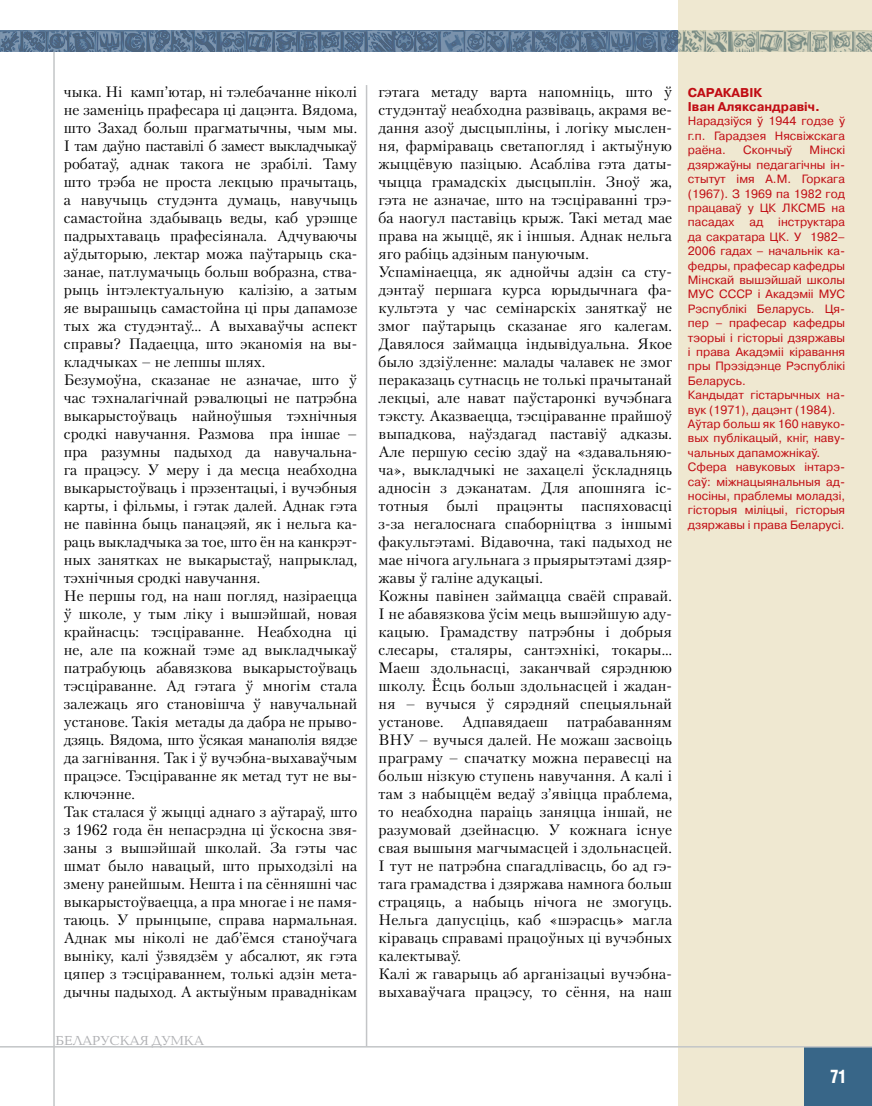
<style>
.page{position:relative;width:872px;height:1106px;background:#fff}
.page>*{position:absolute;margin:0;border:0;box-sizing:border-box;transform-origin:0 0}
.t1{font:700 18px "AG Letterica Cond L";color:#fff;scale:.9 1}
.t2{font:15px/18px "Petersburg C";letter-spacing:.005em;color:#000}
.t3{font:13.5px "Baltica C";color:#aeafb2}
.t4{font:700 12.75px/14.4px "Pragmatica C";color:#c10c13;text-align:center}
.t5{font:12px/14.4px "Pragmatica C";color:#c10c13;text-align:justify}
</style>
<div class="page">
<div style="left:678px;top:0;width:194px;height:1106px;background:#efe8d1"></div>
<hr style="left:53px;top:52px;width:2px;height:1054px;background:#c3c5c7">
<hr style="left:366px;top:85px;width:1px;height:961px;background:#c3c5c7">
<div style="left:804px;top:1047px;width:68px;height:59px;background:#386688"></div>
<svg style="left:0;top:31px;width:872px;height:21px;background:#6e8497"></svg>
<hr style="left:0;top:1046px;width:872px;height:1px;background:#c3c5c7">
<p class="t2" style="left:64px;top:82px;width:295px">чыка. Ні камп’ютар, ні тэлебачанне ніколі не заменіць прафесара ці дацэнта. Вядома, што Захад больш прагматычны, чым мы.<br>І там даўно паставілі б замест выкладчыкаў робатаў, аднак такога не зрабілі. Таму што трэба не проста лекцыю прачытаць, а навучыць студэнта думаць, навучыць самастойна здабываць веды, каб урэшце падрыхтаваць прафесіянала. Адчуваючы аўдыторыю, лектар можа паўтарыць ска&shy;занае, патлумачыць больш вобразна, ства&shy;рыць інтэлектуальную калізію, а затым яе вырашыць самастойна ці пры дапамозе тых жа студэнтаў… А выхаваўчы аспект справы? Падаецца, што эканомія на вы&shy;кладчыках – не лепшы шлях.<br>Безумоўна, сказанае не азначае, што ў час тэхналагічнай рэвалюцыі не патрэбна выкарыстоўваць найноўшыя тэхнічныя сродкі навучання. Размова пра іншае – пра разумны падыход да навучальна&shy;га працэсу. У меру і да месца неабходна выкарыстоўваць і прэзентацыі, і вучэбныя карты, і фільмы, і гэтак далей. Аднак гэта не павінна быць панацэяй, як і нельга ка&shy;раць выкладчыка за тое, што ён на канкрэт&shy;ных занятках не выкарыстаў, напрыклад, тэхнічныя сродкі навучання.<br>Не першы год, на наш погляд, назіраецца ў школе, у тым ліку і вышэйшай, новая крайнасць: тэсціраванне. Неабходна ці не, але па кожнай тэме ад выкладчыкаў патрабуюць абавязкова выкарыстоўваць тэсціраванне. Ад гэтага ў многім стала залежаць яго становішча ў навучальнай установе. Такія метады да дабра не прыво&shy;дзяць. Вядома, што ўсякая манаполія вядзе да загнівання. Так і ў вучэбна-выхаваўчым працэсе. Тэсціраванне як метад тут не вы&shy;ключэнне.<br>Так сталася ў жыцці аднаго з аўтараў, што з 1962 года ён непасрэдна ці ўскосна звя&shy;заны з вышэйшай школай. За гэты час шмат было навацый, што прыходзілі на змену ранейшым. Нешта і па сённяшні час выкарыстоўваецца, а пра многае і не памя&shy;таюць. У прынцыпе, справа нармальная.<br>Аднак мы ніколі не даб’ёмся станоўчага выніку, калі ўзвядзём у абсалют, як гэта цяпер з тэсціраваннем, толькі адзін мета&shy;дычны падыход. А актыўным праваднікам</p>
<p class="t2" style="left:378px;top:82px;width:295px">гэтага метаду варта напомніць, што ў студэнтаў неабходна развіваць, акрамя ве&shy;дання азоў дысцыпліны, і логіку мыслен&shy;ня, фарміраваць светапогляд і актыўную жыццёвую пазіцыю. Асабліва гэта даты&shy;чыцца грамадскіх дысцыплін. Зноў жа, гэта не азначае, што на тэсціраванні трэ&shy;ба наогул паставіць крыж. Такі метад мае права на жыццё, як і іншыя. Аднак нельга яго рабіць адзіным пануючым.<br>Успамінаецца, як аднойчы адзін са сту&shy;дэнтаў першага курса юрыдычнага фа&shy;культэта у час семінарскіх заняткаў не змог паўтарыць сказанае яго калегам.<br>Давялося займацца індывідуальна. Якое было здзіўленне: малады чалавек не змог пераказаць сутнасць не толькі прачытанай лекцыі, але нават паўстаронкі вучэбнага тэксту. Аказваецца, тэсціраванне прайшоў выпадкова, наўздагад паставіў адказы.<br>Але першую сесію здаў на «здавальняю&shy;ча», выкладчыкі не захацелі ўскладняць адносін з дэканатам. Для апошняга іс&shy;тотныя былі працэнты паспяховасці з-за негалоснага спаборніцтва з іншымі факультэтамі. Відавочна, такі падыход не мае нічога агульнага з прыярытэтамі дзяр&shy;жавы ў галіне адукацыі.<br>Кожны павінен займацца сваёй справай.<br>І не абавязкова ўсім мець вышэйшую аду&shy;кацыю. Грамадству патрэбны і добрыя слесары, сталяры, сантэхнікі, токары… Маеш здольнасці, заканчвай сярэднюю школу. Ёсць больш здольнасцей і жадан&shy;ня – вучыся ў сярэдняй спецыяльнай установе. Адпавядаеш патрабаванням ВНУ – вучыся далей. Не можаш засвоіць праграму – спачатку можна перавесці на больш нізкую ступень навучання. А калі і там з набыццём ведаў з’явіцца праблема, то неабходна параіць заняцца іншай, не разумовай дзейнасцю. У кожнага існуе свая вышыня магчымасцей і здольнасцей.<br>І тут не патрэбна спагадлівасць, бо ад гэ&shy;тага грамадства і дзяржава намнога больш страцяць, а набыць нічога не змогуць.<br>Нельга дапусціць, каб «шэрасць» магла кіраваць справамі працоўных ці вучэбных калектываў.<br>Калі ж гаварыць аб арганізацыі вучэбна&shy;выхаваўчага працэсу, то сёння, на наш</p>
<p class="t4" style="left:688px;top:85px;width:19px">САРАКАВ</p>
<p class="t4" style="left:688px;top:85px;width:133px">ІК<br>Іван Аляксандравіч.</p>
<p class="t5" style="left:688px;top:114px;width:159px">Нарадзіўся ў 1944 годзе ў г.п. Гарадзея Нясвіжскага раёна.</p>
<p class="t5" style="left:743px;top:143px;width:50px">Скончыў</p>
<p class="t5" style="left:688px;top:143px;width:159px;text-indent:122px">Мінскі дзяржаўны педагагічны ін&shy;стытут імя А.М. Горкага (1967). З 1969 па 1982 год працаваў у ЦК ЛКСМБ на пасадах</p>
<p class="t5" style="left:688px;top:215px;width:159px;text-align:left;text-indent:90px">інструктара да сакратара ЦК. У 1982–<br>2006 гадах – начальнік ка&shy;федры, прафесар кафедры<br>Мінскай вышэйшай школы<br>МУС СССР і Акадэміі МУС<br>Рэспублікі Беларусь. Ця&shy;пер – прафесар кафедры тэорыі і гісторыі дзяржавы і права Акадэміі кіравання пры Прэзідэнце Рэспублікі<br>Беларусь.<br>Кандыдат гістарычных на&shy;вук (1971), дацэнт (1984).<br>Аўтар больш як 160 навуко&shy;вых публікацый, кніг, наву&shy;чальных дапаможнікаў.<br>Сфера навуковых інтарэ&shy;саў: міжнацыянальныя ад&shy;носіны, праблемы моладзі, гісторыя міліцыі, гісторыя дзяржавы і права Беларусі.</p>
<p class="t5" style="left:749px;top:215px;width:15px">ад</p>
<p class="t3" style="left:56px;top:1033px;width:150px">БЕЛАРУСКАЯ ДУМКА</p>
<p class="t1" style="left:830px;top:1065px;width:20px">71</p>
</div>
